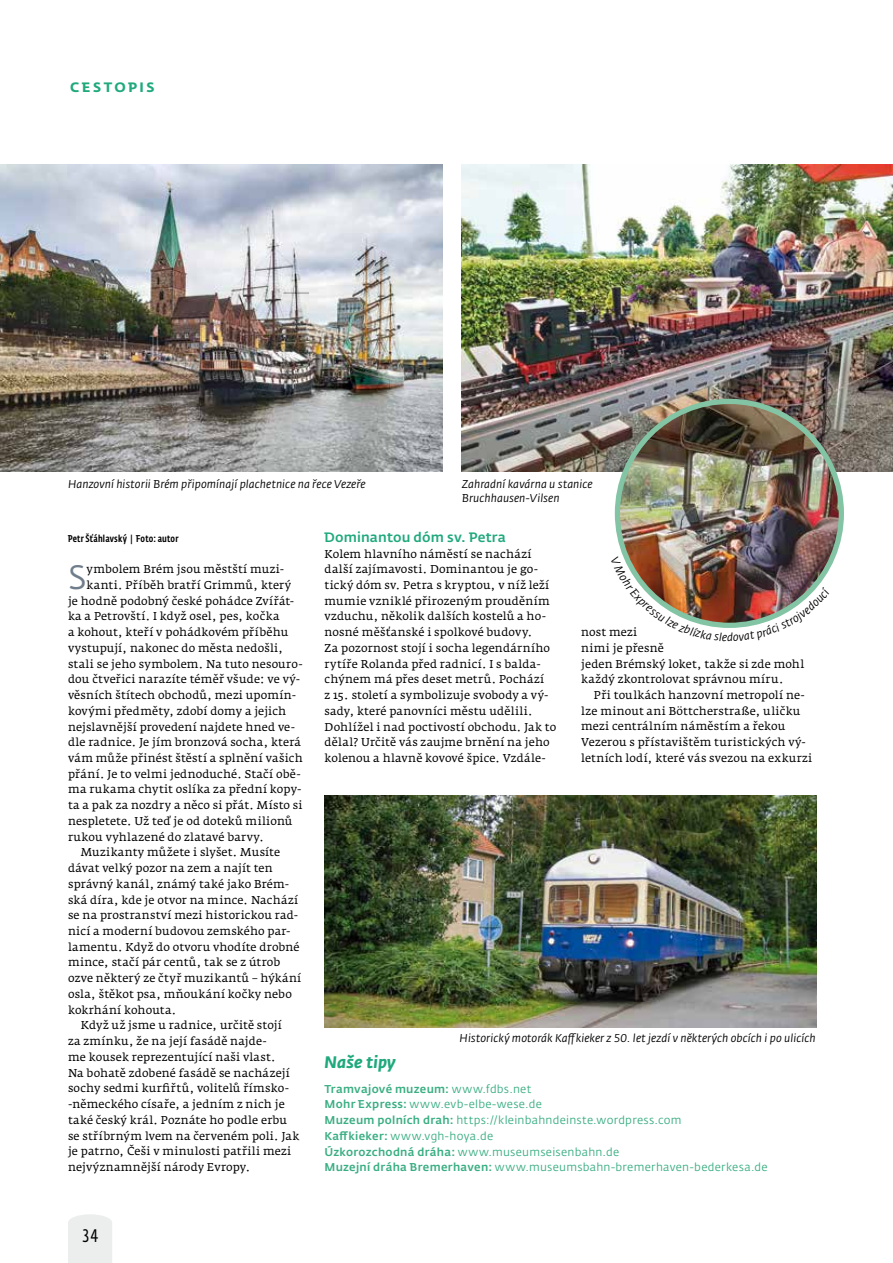
<style>
.page{position:relative;width:893px;height:1263px;background:#fff}
.page>*{position:absolute;margin:0;border:0;box-sizing:border-box;transform-origin:0 0}
.t1{font:33.45px "CD Fedra";color:#707e8c}
.t2{font:18px "CD Fedra Cond Pro";color:#000}
.t3{font:italic 700 16.5px "CD Fedra";letter-spacing:.01em;color:#20a97d}
.t4{font:500 13.5px "CD Fedra";letter-spacing:.01em;color:#20a97d}
.t5{font:700 13.5px "CD Fedra";letter-spacing:.185em;color:#20a97d}
.t6{font:11.25px/15.8px "Fedra Serif A Pro";letter-spacing:.015em;color:#000}
.t7{font:11.25px/15.8px "CD Fedra";letter-spacing:.025em;color:#3aae83}
.t8{font:italic 11.25px/14.2px "CD Fedra";letter-spacing:.005em;color:#000}
.t9{font:500 9.75px "CD Fedra Cond Pro";letter-spacing:.02em;color:#000}
.s1{font-weight:500}
</style>
<div class="page">
<div style="left:68px;top:1214px;width:44px;height:49px;background:#eceded"></div>
<img style="left:0;top:164px;width:442px;height:308px">
<img style="left:462px;top:164px;width:431px;height:308px">
<img style="left:325px;top:796px;width:491px;height:231px">
<img style="left:617px;top:401px;width:224px;height:224px;border-radius:112px">
<img style="left:623px;top:557px;width:104px;height:71px">
<img style="left:733px;top:586px;width:85px;height:42px">
<p class="t5" style="left:70px;top:78px;width:86px">CESTOPIS</p>
<p class="t8" style="left:68px;top:477px;width:299px">Hanzovní historii Brém připomínají plachetnice na řece Vezeře</p>
<p class="t8" style="left:462px;top:477px;width:132px">Zahradní kavárna u stanice<br>Bruchhausen-Vilsen</p>
<p class="t9" style="left:68px;top:533px;width:112px">Petr Šťáhlavský | Foto: autor</p>
<h1 class="t1" style="left:68px;top:558px;width:20px">S</h1>
<p class="t6" style="left:87px;top:561px;width:199px">ymbolem Brém jsou městští muzi-</p>
<p class="t6" style="left:87px;top:577px;width:206px">kanti. Příběh bratří Grimmů, který</p>
<p class="t6" style="left:68px;top:593px;width:228px">je hodně podobný české pohádce Zvířát-</p>
<p class="t6" style="left:68px;top:609px;width:213px">ka a Petrovští. I když osel, pes, kočka</p>
<p class="t6" style="left:68px;top:624px;width:222px">a kohout, kteří v pohádkovém příběhu</p>
<p class="t6" style="left:68px;top:640px;width:217px">vystupují, nakonec do města nedošli,</p>
<p class="t6" style="left:68px;top:656px;width:236px">stali se jeho symbolem. Na tuto nesouro-</p>
<p class="t6" style="left:68px;top:672px;width:234px">dou čtveřici narazíte téměř všude: ve vý-</p>
<p class="t6" style="left:68px;top:687px;width:229px">věsních štítech obchodů, mezi upomín-</p>
<p class="t6" style="left:68px;top:703px;width:220px">kovými předměty, zdobí domy a jejich</p>
<p class="t6" style="left:68px;top:719px;width:228px">nejslavnější provedení najdete hned ve-</p>
<p class="t6" style="left:68px;top:734px;width:235px">dle radnice. Je jím bronzová socha, která</p>
<p class="t6" style="left:68px;top:750px;width:236px">vám může přinést štěstí a splnění vašich</p>
<p class="t6" style="left:68px;top:766px;width:234px">přání. Je to velmi jednoduché. Stačí obě-</p>
<p class="t6" style="left:68px;top:782px;width:235px">ma rukama chytit oslíka za přední kopy-</p>
<p class="t6" style="left:68px;top:797px;width:236px">ta a pak za nozdry a něco si přát. Místo si</p>
<p class="t6" style="left:68px;top:813px;width:226px">nespletete. Už teď je od doteků milionů</p>
<p class="t6" style="left:68px;top:829px;width:198px">rukou vyhlazené do zlatavé barvy.</p>
<p class="t6" style="left:81px;top:845px;width:201px">Muzikanty můžete i slyšet. Musíte</p>
<p class="t6" style="left:68px;top:860px;width:206px">dávat velký pozor na zem a najít ten</p>
<p class="t6" style="left:68px;top:876px;width:223px">správný kanál, známý také jako Brém-</p>
<p class="t6" style="left:68px;top:892px;width:232px">ská díra, kde je otvor na mince. Nachází</p>
<p class="t6" style="left:68px;top:907px;width:232px">se na prostranství mezi historickou rad-</p>
<p class="t6" style="left:68px;top:923px;width:224px">nicí a moderní budovou zemského par-</p>
<p class="t6" style="left:68px;top:939px;width:233px">lamentu. Když do otvoru vhodíte drobné</p>
<p class="t6" style="left:68px;top:955px;width:214px">mince, stačí pár centů, tak se z útrob</p>
<p class="t6" style="left:68px;top:970px;width:235px">ozve některý ze čtyř muzikantů – hýkání</p>
<p class="t6" style="left:68px;top:986px;width:225px">osla, štěkot psa, mňoukání kočky nebo</p>
<p class="t6" style="left:68px;top:1002px;width:110px">kokrhání kohouta.</p>
<p class="t6" style="left:81px;top:1018px;width:203px">Když už jsme u radnice, určitě stojí</p>
<p class="t6" style="left:68px;top:1033px;width:200px">za zmínku, že na její fasádě najde-</p>
<p class="t6" style="left:68px;top:1049px;width:209px">me kousek reprezentující naši vlast.</p>
<p class="t6" style="left:68px;top:1065px;width:223px">Na bohatě zdobené fasádě se nacházejí</p>
<p class="t6" style="left:68px;top:1080px;width:222px">sochy sedmi kurfiřtů, volitelů římsko-</p>
<p class="t6" style="left:68px;top:1096px;width:218px">-německého císaře, a jedním z nich je</p>
<p class="t6" style="left:68px;top:1112px;width:221px">také český král. Poznáte ho podle erbu</p>
<p class="t6" style="left:68px;top:1128px;width:233px">se stříbrným lvem na červeném poli. Jak</p>
<p class="t6" style="left:68px;top:1143px;width:225px">je patrno, Češi v minulosti patřili mezi</p>
<p class="t6" style="left:68px;top:1159px;width:184px">nejvýznamnější národy Evropy.</p>
<p class="t4" style="left:325px;top:529px;width:183px">Dominantou dóm sv. Petra</p>
<p class="t6" style="left:325px;top:546px;width:233px">Kolem hlavního náměstí se nachází další zajímavosti. Dominantou je go&shy;tický dóm sv. Petra s kryptou, v níž leží mumie vzniklé přirozeným prouděním vzduchu, několik dalších kostelů a ho&shy;nosné měšťanské i spolkové budovy.<br>Za pozornost stojí i socha legendárního rytíře Rolanda před radnicí. I s balda&shy;chýnem má přes deset metrů. Pochází<br>z 15. století a symbolizuje svobody a vý&shy;sady, které panovníci městu udělili.<br>Dohlížel i nad poctivostí obchodu. Jak to dělal? Určitě vás zaujme brnění na jeho kolenou a hlavně kovové špice. Vzdále-</p>
<p class="t6" style="left:581px;top:624px;width:224px">nost mezi<br>nimi je přesně<br>jeden Brémský loket, takže si zde mohl každý zkontrolovat správnou míru.</p>
<p class="t6" style="left:581px;top:687px;width:233px;text-indent:13px">Při toulkách hanzovní metropolí ne&shy;lze minout ani Böttcherstraße, uličku mezi centrálním náměstím a řekou Vezerou s přístavištěm turistických vý&shy;letních lodí, které vás svezou na exkurzi</p>
<p class="t8" style="left:727px;top:630px;width:7px">d</p>
<p class="t8" style="left:460px;top:1031px;width:358px">Historický motorák Kaffkieker z 50. let jezdí v některých obcích i po ulicích</p>
<h3 class="t3" style="left:324px;top:1052px;width:72px">Naše tipy</h3>
<p class="t7" style="left:324px;top:1081px;width:445px"><span class="s1">Tramvajové muzeum:</span> www.fdbs.net<br><span class="s1">Mohr Express:</span> www.evb-elbe-wese.de<br><span class="s1">Muzeum polních drah:</span> https://kleinbahndeinste.wordpress.com<br><span class="s1">Kaffkieker:</span> www.vgh-hoya.de<br><span class="s1">Úzkorozchodná dráha:</span> www.museumseisenbahn.de<br><span class="s1">Muzejní dráha Bremerhaven:</span> www.museumsbahn-bremerhaven-bederkesa.de</p>
<h2 class="t2" style="left:82px;top:1226px;width:18px">34</h2>
</div>
